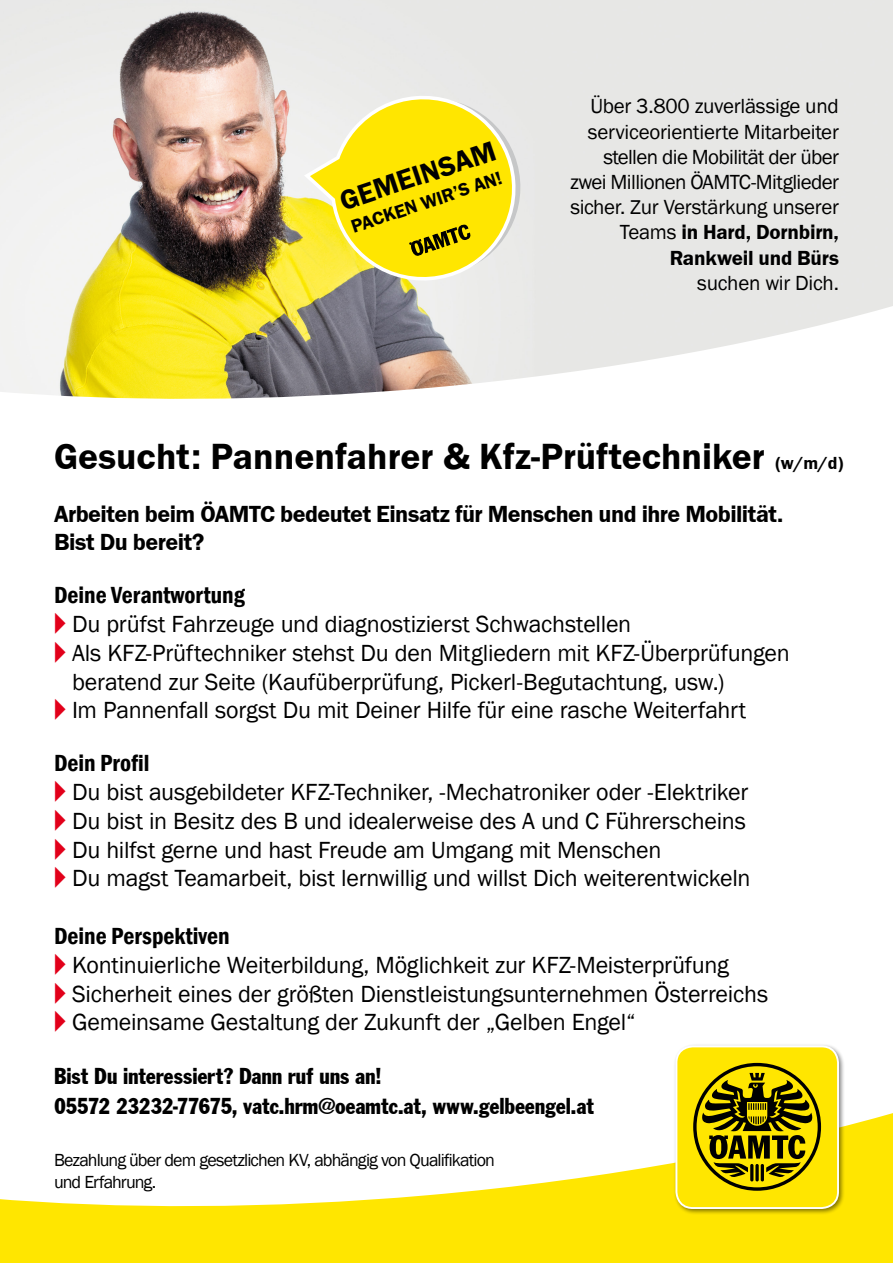
<style>
.page{position:relative;width:893px;height:1263px;background:#fff}
.page>*{position:absolute;margin:0;border:0;box-sizing:border-box;transform-origin:0 0}
.t1{font:37.5px "Franklin Gothic URW Dem";color:#000}
.t2{font:28.95px "Franklin Gothic URW Dem";color:#000}
.t3{font:24px/28.8px "Franklin Gothic";letter-spacing:-.01em;color:#000}
.t4{font:24px "Franklin Cond Gothic";letter-spacing:-.01em;color:#000}
.t5{font:24px/28.8px "Franklin Gothic URW Dem";letter-spacing:-.02em;color:#000}
.t6{font:21px/25.2px "Franklin Gothic URW Boo";letter-spacing:-.02em;color:#000;text-align:right}
.t7{font:18.9px "Franklin Gothic URW Dem";color:#000}
.t8{font:18px/21.6px "Franklin Gothic";letter-spacing:-.05em;color:#000}
.s1{font-family:"Franklin Gothic URW Dem"}
.s2{font-size:18px}
.s3{font-weight:600;font-stretch:condensed}
.s4{font-family:"European Pi Three";color:#e2001a}
</style>
<div class="page">
<img style="left:0;top:0;width:893px;height:300px">
<svg style="left:0;top:300px;width:893px;height:99px"></svg>
<svg style="left:0;top:1113px;width:893px;height:150px;fill:#ffe600"></svg>
<div style="left:673px;top:1043px;width:173px;height:173px;background:#000;opacity:.5"></div>
<svg style="left:676px;top:1046px;width:162px;height:162px;background:#beac01"></svg>
<div style="left:675px;top:1045px;width:164px;height:164px;border:2px solid #fff;border-radius:16px"></div>
<svg style="left:304px;top:87px;width:227px;height:202px;background:#f2e357"></svg>
<p class="t2" style="left:335px;top:185px;width:164px;rotate:-19deg">GEMEINSAM</p>
<p class="t7" style="left:348px;top:215px;width:159px;rotate:-18deg">PACKEN WIR’S AN!</p>
<p class="t6" style="left:570px;top:93px;width:270px">Über 3.800 zuverlässige und serviceorientierte Mitarbeiter stellen die Mobilität der über zwei Millionen ÖAMTC-Mitglieder sicher. Zur Verstärkung unserer<br>Teams <span class="s1">in Hard, Dornbirn,<br>Rankweil und Bürs<br></span>suchen wir Dich.</p>
<p class="t1" style="left:54px;top:433px;width:791px">Gesucht: Pannenfahrer &amp; Kfz-Prüftechniker <span class="s2">(w/m/d)</span></p>
<p class="t5" style="left:54px;top:499px;width:731px">Arbeiten beim ÖAMTC bedeutet Einsatz für Menschen und ihre Mobilität.<br>Bist Du bereit?</p>
<p class="t3" style="left:54px;top:581px;width:579px"><span class="s3">Deine Verantwortung<br></span><span class="s4">A</span> Du prüfst Fahrzeuge und diagnostizierst Schwachstellen</p>
<p class="t3" style="left:72px;top:639px;width:719px;text-indent:-18px"><span class="s4">A</span> Als KFZ-Prüftechniker stehst Du den Mitgliedern mit KFZ-Überprüfungen beratend zur Seite (Kaufüberprüfung, Pickerl-Begutachtung, usw.)</p>
<p class="t3" style="left:54px;top:696px;width:694px"><span class="s4">A</span> Im Pannenfall sorgst Du mit Deiner Hilfe für eine rasche Weiterfahrt</p>
<p class="t3" style="left:54px;top:749px;width:696px"><span class="s3">Dein Profil<br></span><span class="s4">A</span> Du bist ausgebildeter KFZ-Techniker, -Mechatroniker oder -Elektriker</p>
<p class="t3" style="left:54px;top:807px;width:693px"><span class="s4">A</span> Du bist in Besitz des B und idealerweise des A und C Führerscheins</p>
<p class="t3" style="left:54px;top:836px;width:609px"><span class="s4">A</span> Du hilfst gerne und hast Freude am Umgang mit Menschen</p>
<p class="t3" style="left:54px;top:864px;width:698px"><span class="s4">A</span> Du magst Teamarbeit, bist lernwillig und willst Dich weiterentwickeln</p>
<p class="t3" style="left:54px;top:922px;width:676px"><span class="s3">Deine Perspektiven<br></span><span class="s4">A</span> Kontinuierliche Weiterbildung, Möglichkeit zur KFZ-Meisterprüfung</p>
<p class="t3" style="left:54px;top:980px;width:716px"><span class="s4">A</span> Sicherheit eines der größten Dienstleistungsunternehmen Österreichs</p>
<p class="t3" style="left:54px;top:1008px;width:583px"><span class="s4">A</span> Gemeinsame Gestaltung der Zukunft der „Gelben Engel“</p>
<p class="t4" style="left:54px;top:1063px;width:330px">Bist Du interessiert? Dann ruf uns an!</p>
<p class="t4" style="left:54px;top:1093px;width:542px">05572 23232-77675, vatc.hrm@oeamtc.at, www.gelbeengel.at</p>
<p class="t8" style="left:54px;top:1150px;width:442px">Bezahlung über dem gesetzlichen KV, abhängig von Qualifikation und Erfahrung.</p>
</div>
